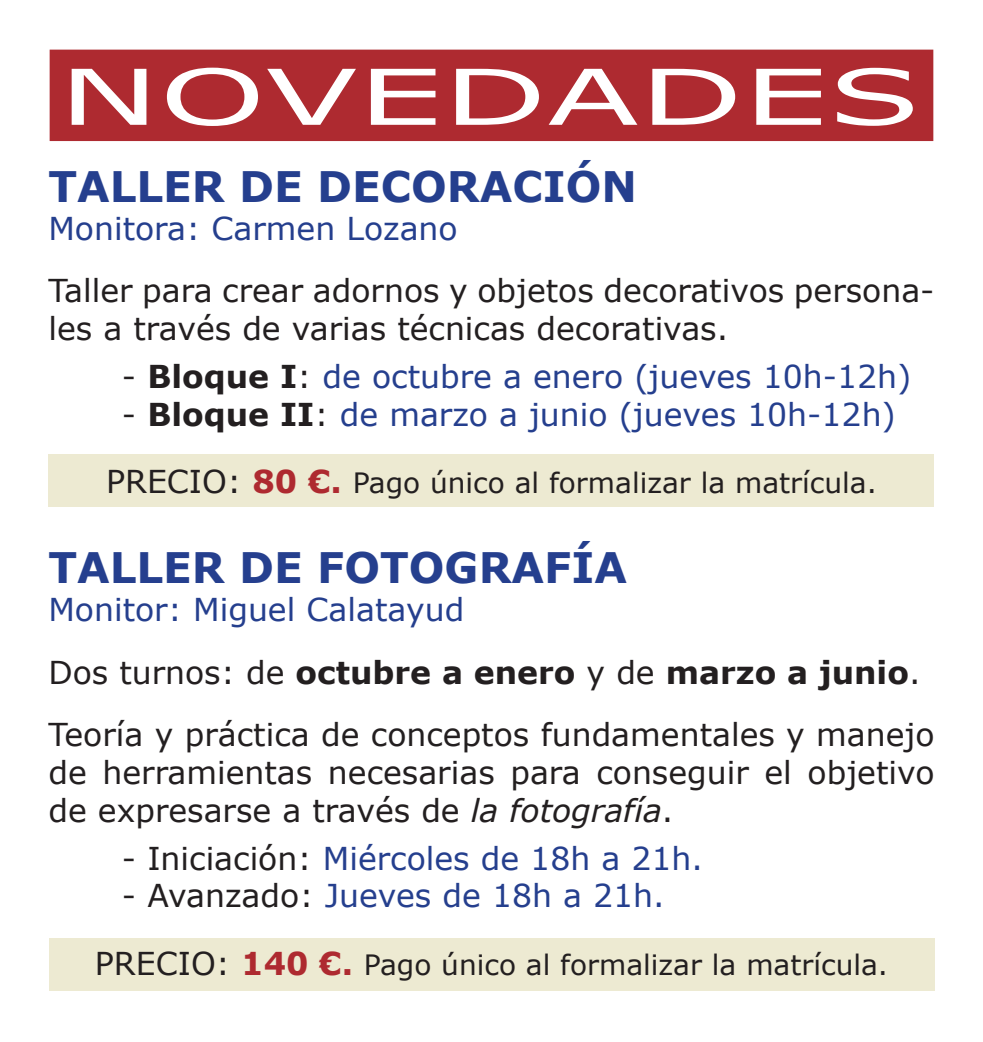
<style>
.page{position:relative;width:983px;height:1042px;background:#fff}
.page>*{position:absolute;margin:0;border:0;box-sizing:border-box;transform-origin:0 0}
.t1{font:77px "Verdana";color:#fff;scale:1.75 1}
.t2{font:700 42px "Verdana";color:#253f8e}
.t3{font:31.5px/37.8px "Verdana";color:#231f20}
.t4{font:31.5px "Verdana";color:#253f8e}
.t5{font:700 31.5px "Verdana";color:#231f20}
.t6{font:28px "Verdana";color:#231f20}
.s1{color:#231f20}
.s2{font-weight:700;color:#231f20}
.s3{font-size:31.5px}
.s4{font-weight:700;font-size:31.5px;color:#ae2a30}
.s5{font-weight:400}
.s6{font-style:italic}
</style>
<div class="page">
<div style="left:50px;top:50px;width:883px;height:91px;background:#ae2a30"></div>
<div style="left:49px;top:938px;width:885px;height:53px;background:#edead2"></div>
<div style="left:48px;top:454px;width:885px;height:53px;background:#edead2"></div>
<p class="t1" style="left:58px;top:44px;width:494px">NOVEDADES</p>
<p class="t2" style="left:48px;top:157px;width:590px">TALLER DE DECORACIÓN</p>
<p class="t4" style="left:48px;top:206px;width:410px">Monitora: Carmen Lozano</p>
<p class="t3" style="left:48px;top:271px;width:887px">Taller para crear adornos y objetos decorativos persona&shy;les a través de varias técnicas decorativas.</p>
<p class="t4" style="left:122px;top:355px;width:790px"><span class="s1">-</span> <span class="s2">Bloque I</span><span class="s1">:</span> de octubre a enero (jueves 10h-12h)</p>
<p class="t4" style="left:122px;top:392px;width:775px"><span class="s1">-</span> <span class="s2">Bloque II</span><span class="s1">:</span> de marzo a junio (jueves 10h-12h)</p>
<p class="t6" style="left:106px;top:464px;width:772px"><span class="s3">PRECIO:</span> <span class="s4">80 €.</span> Pago único al formalizar la matrícula.</p>
<p class="t2" style="left:48px;top:538px;width:580px">TALLER DE FOTOGRAFÍA</p>
<p class="t4" style="left:48px;top:588px;width:417px">Monitor: Miguel Calatayud</p>
<p class="t5" style="left:48px;top:650px;width:873px"><span class="s5">Dos turnos: de</span> octubre a enero <span class="s5">y de</span> marzo a junio<span class="s5">.</span></p>
<p class="t3" style="left:48px;top:715px;width:887px;text-align:justify">Teoría y práctica de conceptos fundamentales y manejo de herramientas necesarias para conseguir el objetivo de expresarse a través de <span class="s6">la fotografía</span>.</p>
<p class="t4" style="left:122px;top:836px;width:582px"><span class="s1">- Iniciación:</span> Miércoles de 18h a 21h.</p>
<p class="t4" style="left:122px;top:874px;width:544px"><span class="s1">- Avanzado:</span> Jueves de 18h a 21h.</p>
<p class="t6" style="left:95px;top:945px;width:794px"><span class="s3">PRECIO:</span> <span class="s4">140 €.</span> Pago único al formalizar la matrícula.</p>
</div>
